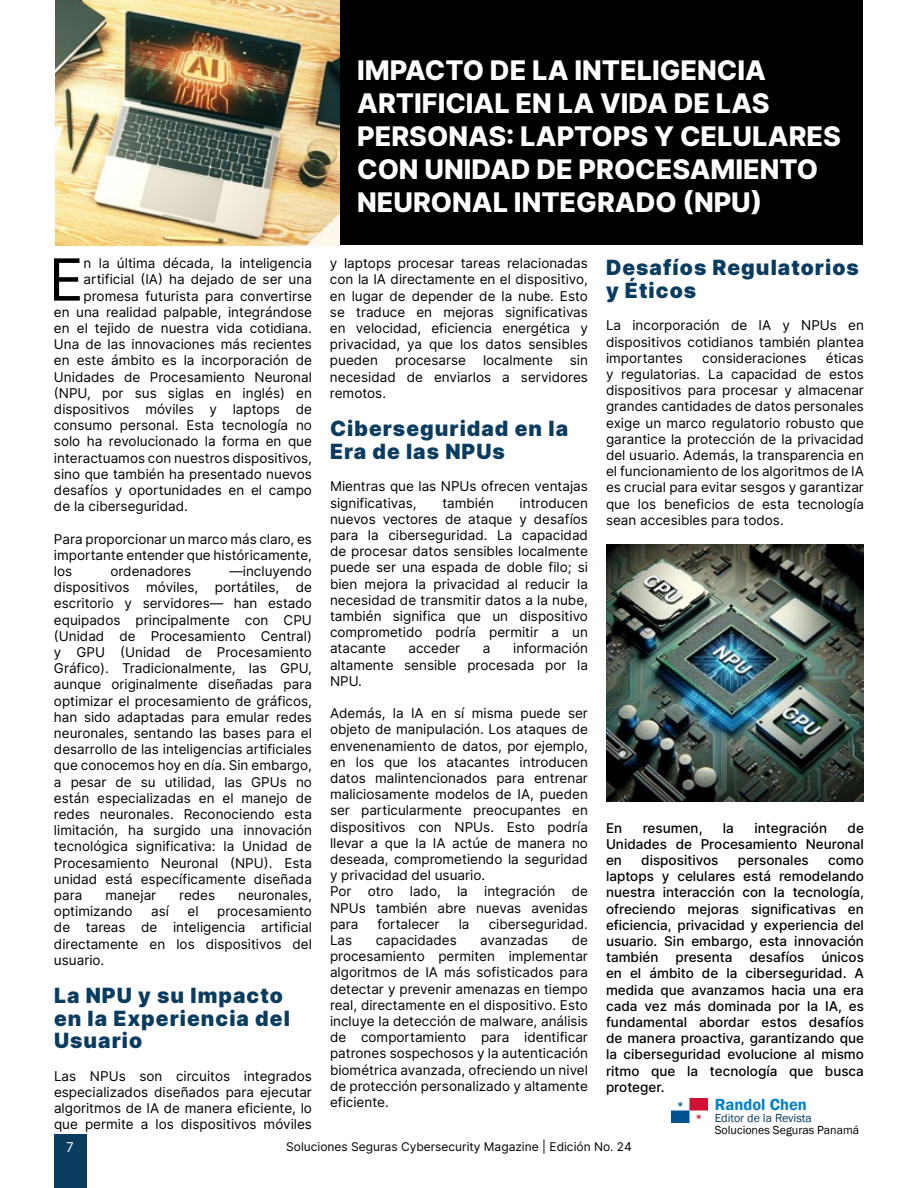
<style>
.page{position:relative;width:918px;height:1188px;background:#fff}
.page>*{position:absolute;margin:0;border:0;box-sizing:border-box;transform-origin:0 0}
.t1{font:58.05px "Inter";color:#000}
.t2{font:800 27px/33px "Inter";color:#fff}
.t3{font:900 21px/22.5px "Inter";letter-spacing:.05em;color:#0a3c60}
.t4{font:600 16.5px "Franklin Gothic";color:#0081cb}
.t5{font:13.5px/16.2px "Inter";color:#000;text-align:justify}
.t6{font:500 13.5px/16.2px "Inter";color:#000;text-align:justify}
.t7{font:13.5px "Inter";color:#fff}
.t8{font:12px "Inter";color:#000}
.t9{font:12px "Franklin Gothic";color:#000}
.t10{font:12px "Franklin Gothic";color:#0a3c60}
</style>
<div class="page">
<div style="left:54px;top:1134px;width:32px;height:54px;background:#0a3c60"></div>
<div style="left:338px;top:0;width:525px;height:245px;background:#000"></div>
<img style="left:672px;top:1098px;width:35px;height:24px">
<img style="left:55px;top:0;width:285px;height:245px">
<img style="left:607px;top:544px;width:257px;height:258px">
<h1 class="t1" style="left:49px;top:237px;width:36px">E</h1>
<p class="t5" style="left:84px;top:255px;width:230px">n la última década, la inteligencia</p>
<p class="t5" style="left:84px;top:271px;width:230px">artificial (IA) ha dejado de ser una</p>
<p class="t5" style="left:84px;top:287px;width:230px">promesa futurista para convertirse</p>
<p class="t5" style="left:54px;top:303px;width:259px">en una realidad palpable, integrándose</p>
<p class="t5" style="left:54px;top:320px;width:259px">en el tejido de nuestra vida cotidiana.</p>
<p class="t5" style="left:54px;top:336px;width:260px">Una de las innovaciones más recientes</p>
<p class="t5" style="left:54px;top:352px;width:259px">en este ámbito es la incorporación de</p>
<p class="t5" style="left:54px;top:368px;width:259px">Unidades de Procesamiento Neuronal</p>
<p class="t5" style="left:54px;top:384px;width:259px">(NPU, por sus siglas en inglés) en</p>
<p class="t5" style="left:54px;top:401px;width:260px">dispositivos móviles y laptops de</p>
<p class="t5" style="left:54px;top:417px;width:259px">consumo personal. Esta tecnología no</p>
<p class="t5" style="left:54px;top:433px;width:259px">solo ha revolucionado la forma en que</p>
<p class="t5" style="left:54px;top:449px;width:260px">interactuamos con nuestros dispositivos,</p>
<p class="t5" style="left:54px;top:465px;width:260px">sino que también ha presentado nuevos</p>
<p class="t5" style="left:54px;top:482px;width:259px">desafíos y oportunidades en el campo</p>
<p class="t5" style="left:54px;top:498px;width:135px">de la ciberseguridad.</p>
<p class="t5" style="left:54px;top:530px;width:259px">Para proporcionar un marco más claro, es importante entender que históricamente, los</p>
<p class="t5" style="left:54px;top:563px;width:260px;text-indent:175px">—incluyendo dispositivos móviles, portátiles, de escritorio y servidores— han estado equipados principalmente con CPU (Unidad de Procesamiento Central) y GPU (Unidad de Procesamiento Gráfico). Tradicionalmente, las GPU, aunque originalmente diseñadas para optimizar el procesamiento de gráficos, han sido adaptadas para emular redes neuronales, sentando las bases para el desarrollo de las inteligencias artificiales que conocemos hoy en día. Sin embargo, a pesar de su utilidad, las GPUs no están especializadas en el manejo de redes neuronales. Reconociendo esta limitación, ha surgido una innovación tecnológica significativa: la Unidad de Procesamiento Neuronal (NPU). Esta unidad está específicamente diseñada para</p>
<p class="t5" style="left:110px;top:563px;width:82px">ordenadores</p>
<p class="t5" style="left:105px;top:887px;width:52px">manejar</p>
<p class="t5" style="left:179px;top:887px;width:37px">redes</p>
<p class="t5" style="left:238px;top:887px;width:75px">neuronales,</p>
<p class="t5" style="left:54px;top:903px;width:80px">optimizando</p>
<p class="t5" style="left:151px;top:903px;width:19px">así</p>
<p class="t5" style="left:188px;top:903px;width:13px">el</p>
<p class="t5" style="left:54px;top:903px;width:259px;text-indent:163px">procesamiento de tareas de inteligencia artificial directamente en los dispositivos del usuario.</p>
<h3 class="t3" style="left:54px;top:984px;width:237px">La NPU y su Impacto en la Experiencia del<br>Usuario</h3>
<p class="t5" style="left:54px;top:1068px;width:260px">Las NPUs son circuitos integrados especializados diseñados para ejecutar algoritmos de IA de manera eficiente, lo que permite a los dispositivos móviles</p>
<h2 class="t2" style="left:357px;top:53px;width:485px">IMPACTO DE LA INTELIGENCIA<br>ARTIFICIAL EN LA VIDA DE LAS<br>PERSONAS: LAPTOPS Y CELULARES<br>CON UNIDAD DE PROCESAMIENTO<br>NEURONAL INTEGRADO (NPU)</h2>
<p class="t5" style="left:330px;top:255px;width:259px">y laptops procesar tareas relacionadas con la IA directamente en el dispositivo, en lugar de depender de la nube. Esto se traduce en mejoras significativas en velocidad, eficiencia energética y privacidad, ya que los datos sensibles pueden</p>
<p class="t5" style="left:330px;top:352px;width:259px;text-indent:240px">sin necesidad de enviarlos a servidores remotos.</p>
<h3 class="t3" style="left:330px;top:417px;width:240px">Ciberseguridad en la<br>Era de las NPUs</h3>
<p class="t5" style="left:330px;top:478px;width:260px">Mientras que las NPUs ofrecen ventajas significativas,</p>
<p class="t5" style="left:395px;top:352px;width:73px">procesarse</p>
<p class="t5" style="left:483px;top:352px;width:71px">localmente</p>
<p class="t5" style="left:442px;top:494px;width:53px">también</p>
<p class="t5" style="left:330px;top:494px;width:260px;text-indent:190px">introducen nuevos vectores de ataque y desafíos para la ciberseguridad. La capacidad de procesar datos sensibles localmente puede ser una espada de doble filo; si bien mejora la privacidad al reducir la necesidad de transmitir datos a la nube, también significa que un dispositivo comprometido podría permitir a un atacante</p>
<p class="t5" style="left:330px;top:640px;width:259px;text-indent:183px">información altamente sensible procesada por la NPU.</p>
<p class="t5" style="left:330px;top:705px;width:260px;text-align:left">Además, la IA en sí misma puede ser objeto de manipulación. Los ataques de envenenamiento de datos, por ejemplo, en los que los atacantes introducen datos malintencionados para entrenar maliciosamente modelos de IA, pueden ser particularmente preocupantes en dispositivos con NPUs. Esto podría llevar a que la IA actúe de manera no deseada, comprometiendo la seguridad y privacidad del usuario.<br>Por otro lado, la integración de NPUs también abre nuevas avenidas para</p>
<p class="t5" style="left:409px;top:640px;width:53px">acceder</p>
<p class="t5" style="left:483px;top:640px;width:9px">a</p>
<p class="t5" style="left:378px;top:915px;width:64px">fortalecer</p>
<p class="t5" style="left:459px;top:915px;width:12px">la</p>
<p class="t5" style="left:489px;top:915px;width:101px">ciberseguridad.</p>
<p class="t5" style="left:330px;top:932px;width:24px">Las</p>
<p class="t5" style="left:376px;top:932px;width:83px">capacidades</p>
<p class="t5" style="left:480px;top:932px;width:70px">avanzadas</p>
<p class="t5" style="left:330px;top:932px;width:260px;text-indent:242px">de procesamiento permiten implementar algoritmos de IA más sofisticados para detectar y prevenir amenazas en tiempo real, directamente en el dispositivo. Esto incluye la detección de malware, análisis de comportamiento para identificar patrones sospechosos y la autenticación biométrica avanzada, ofreciendo un nivel de protección personalizado y altamente eficiente.</p>
<h3 class="t3" style="left:606px;top:256px;width:254px">Desafíos Regulatorios y Éticos</h3>
<p class="t5" style="left:606px;top:317px;width:259px">La incorporación de IA y NPUs en dispositivos cotidianos también plantea importantes</p>
<p class="t5" style="left:606px;top:349px;width:260px;text-indent:220px">éticas y regulatorias. La capacidad de estos dispositivos para procesar y almacenar grandes cantidades de datos personales exige un marco regulatorio robusto que garantice la protección de la privacidad del usuario. Además, la transparencia en el funcionamiento de los algoritmos de IA es crucial para evitar sesgos y garantizar que los beneficios de esta tecnología sean accesibles para todos.</p>
<p class="t5" style="left:702px;top:349px;width:106px">consideraciones</p>
<p class="t6" style="left:606px;top:819px;width:18px">En</p>
<p class="t6" style="left:643px;top:819px;width:61px">resumen,</p>
<p class="t6" style="left:723px;top:819px;width:13px">la</p>
<p class="t6" style="left:754px;top:819px;width:74px">integración</p>
<p class="t6" style="left:606px;top:819px;width:259px;text-indent:242px">de Unidades de Procesamiento Neuronal en</p>
<p class="t6" style="left:641px;top:852px;width:79px">dispositivos</p>
<p class="t6" style="left:738px;top:852px;width:73px">personales</p>
<p class="t6" style="left:606px;top:852px;width:260px;text-indent:222px">como laptops y celulares está remodelando nuestra interacción con la tecnología, ofreciendo mejoras significativas en eficiencia, privacidad y experiencia del usuario. Sin embargo, esta innovación también</p>
<p class="t6" style="left:606px;top:949px;width:260px;text-indent:216px">únicos en el ámbito de la ciberseguridad. A medida que avanzamos hacia una era cada vez más dominada por la IA, es fundamental abordar estos desafíos de manera proactiva, garantizando que la ciberseguridad evolucione al mismo ritmo que la tecnología que busca proteger.</p>
<p class="t4" style="left:715px;top:1094px;width:94px">Randol Chen</p>
<p class="t10" style="left:715px;top:1111px;width:99px">Editor de la Revista</p>
<p class="t9" style="left:715px;top:1123px;width:146px">Soluciones Seguras Panamá</p>
<p class="t6" style="left:675px;top:949px;width:59px">presenta</p>
<p class="t6" style="left:750px;top:949px;width:56px">desafíos</p>
<p class="t7" style="left:66px;top:1137px;width:9px">7</p>
<p class="t8" style="left:286px;top:1138px;width:347px">Soluciones Seguras Cybersecurity Magazine | Edición No. 24</p>
</div>
